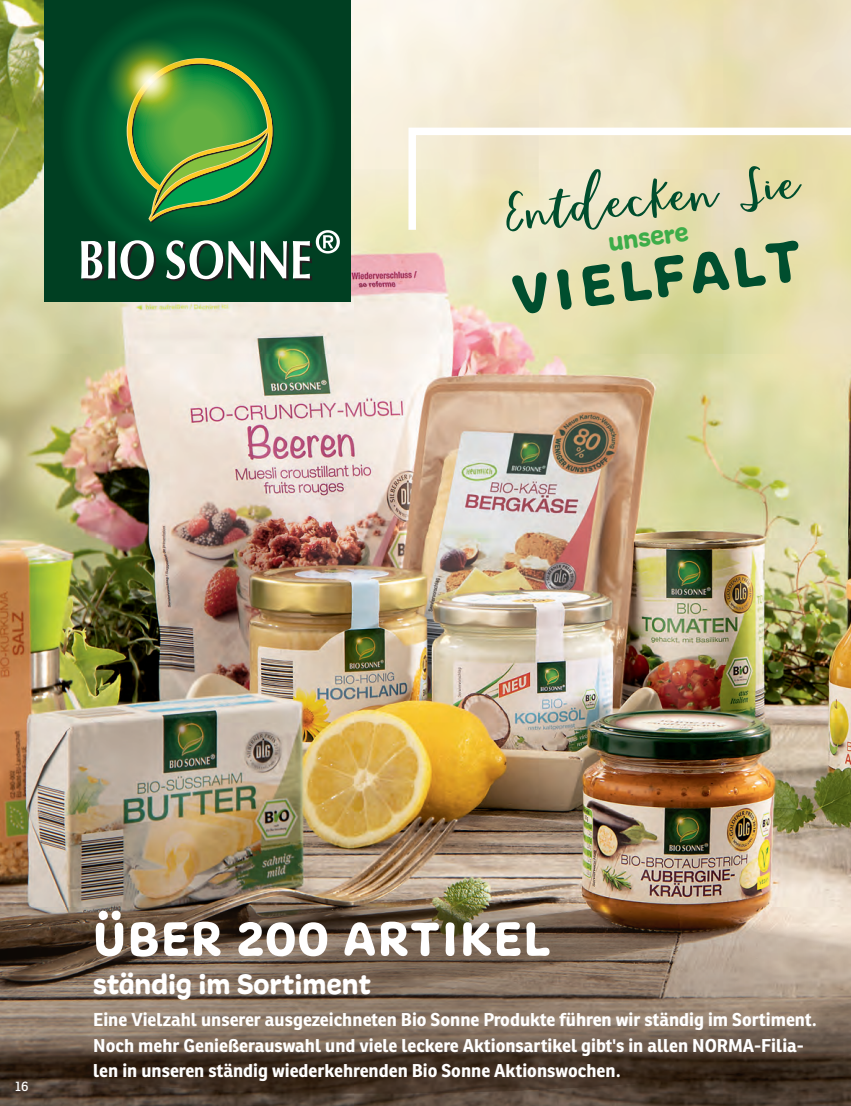
<style>
.page{position:relative;width:851px;height:1106px;background:#fff}
.page>*{position:absolute;margin:0;border:0;box-sizing:border-box;transform-origin:0 0}
.t1{font:86.85px "Katiekate Solid";color:#004e2e}
.t2{font:60.3px "Freude";color:#004e2e}
.t3{font:50.4px "Freude";letter-spacing:.05em;color:#fff}
.t4{font:30px "Freude";color:#fff}
.t5{font:27.3px "Freude";color:#3dad49}
.t6{font:700 18px/25.5px "Ronnia";color:#fff}
.t7{font:13.5px "Ronnia";color:#fff}
</style>
<div class="page">
<img style="left:0;top:0;width:850px;height:1106px">
<svg style="left:0;top:893px;width:850px;height:200px;background:#756252"></svg>
<svg style="left:45px;top:0;width:306px;height:302px;background:#004826"></svg>
<svg style="left:127px;top:58px;width:146px;height:165px;background:#41913c"></svg>
<svg style="left:105px;top:36px;width:90px;height:90px;background:#3d8632"></svg>
<svg style="left:126px;top:57px;width:47px;height:48px;background:#bcc75b"></svg>
<svg style="left:81px;top:230px;width:259px;height:51px"></svg>
<svg style="left:404px;top:124px;width:446px;height:113px;background:#eee5c2"></svg>
<h1 class="t1" style="left:499px;top:173px;width:301px;rotate:-6deg">Entdecken Sie</h1>
<h2 class="t2" style="left:508px;top:259px;width:291px;rotate:-7deg">VIELFALT</h2>
<h3 class="t5" style="left:606px;top:225px;width:82px;rotate:-7deg">unsere</h3>
<p class="t7" style="left:15px;top:1078px;width:15px">16</p>
<h3 class="t3" style="left:93px;top:907px;width:458px">ÜBER 200 ARTIKEL</h3>
<h3 class="t4" style="left:93px;top:965px;width:279px">ständig im Sortiment</h3>
<p class="t6" style="left:93px;top:1007px;width:725px">Eine Vielzahl unserer ausgezeichneten Bio Sonne Produkte führen wir ständig im Sortiment.<br>Noch mehr Genießerauswahl und viele leckere Aktionsartikel gibt's in allen NORMA-Filia&shy;len in unseren ständig wiederkehrenden Bio Sonne Aktionswochen.</p>
</div>
